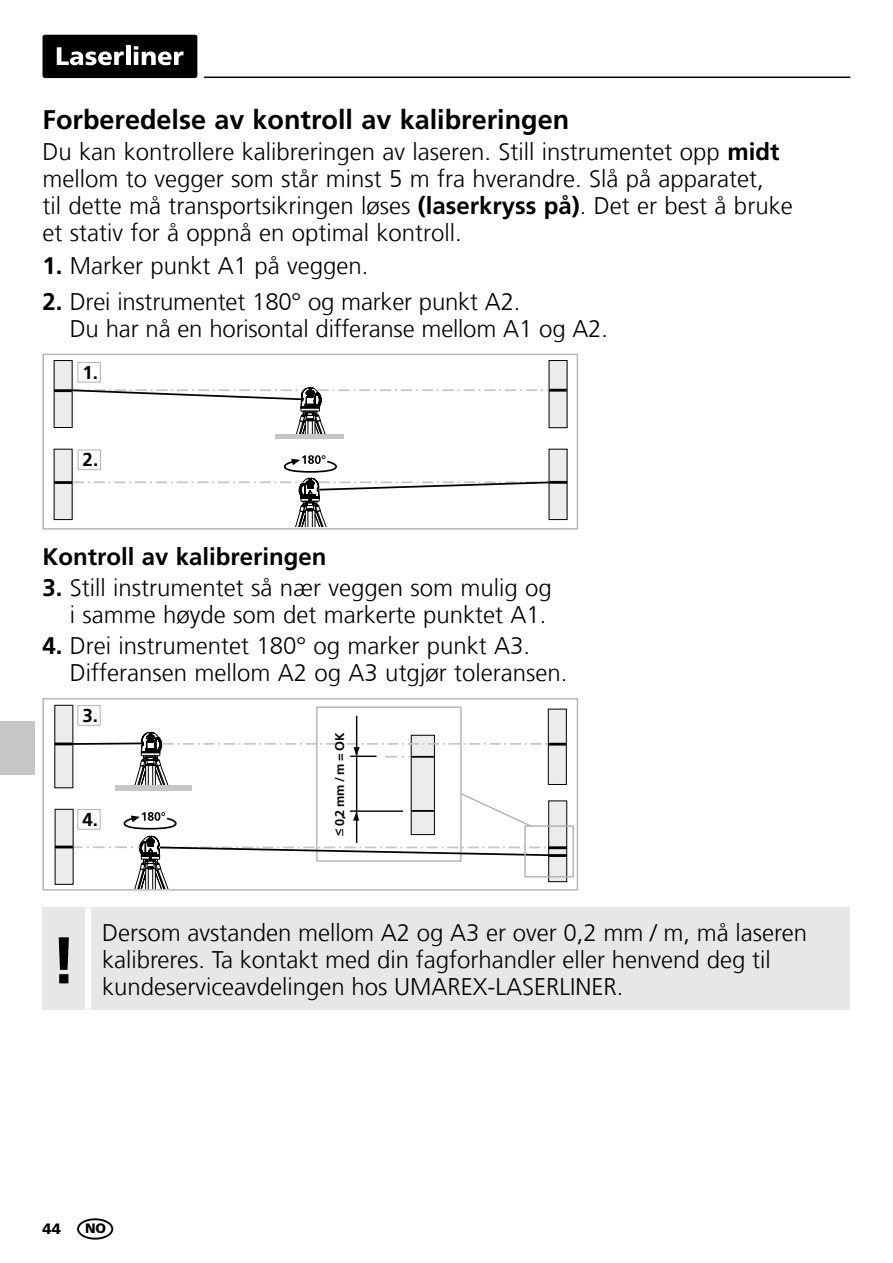
<style>
.page{position:relative;width:893px;height:1263px;background:#fff}
.page>*{position:absolute;margin:0;border:0;box-sizing:border-box;transform-origin:0 0}
.t1{font:700 66px "Frutiger LT Com";color:#000}
.t2{font:700 27px "Frutiger LT Com";color:#000}
.t3{font:300 24px/27px "Frutiger LT Com";color:#000}
.t4{font:700 24px "Frutiger LT Com";color:#000}
.t5{font:700 18.6px "Frutiger LT Com";color:#000}
.t6{font:900 15px "Frutiger LT Com";color:#000}
.t7{font:900 13.5px "Frutiger LT Com";color:#000}
.t8{font:700 12.6px "Frutiger LT Com";color:#000}
.s1{font-weight:700}
</style>
<div class="page">
<hr style="left:204px;top:77px;width:646px;height:1px;background:#000">
<div style="left:43px;top:35px;width:154px;height:43px;background:#000;border-radius:2px"></div>
<svg style="left:57px;top:47px;width:67px;height:18px"></svg>
<hr style="left:126px;top:46px;width:4px;height:19px;background:#fff">
<svg style="left:134px;top:46px;width:50px;height:19px"></svg>
<div style="left:77px;top:1218px;width:36px;height:21px;border:2px solid #000;border-radius:50%"></div>
<div style="left:0;top:721px;width:34px;height:54px;background:#c5c6c6"></div>
<div style="left:43px;top:354px;width:535px;height:175px;border:1px solid #b1b2b3"></div>
<div style="left:549px;top:360px;width:18px;height:68px;background:#ececed"></div>
<div style="left:54px;top:449px;width:18px;height:71px;background:#ececed"></div>
<div style="left:54px;top:361px;width:18px;height:66px;background:#ececed"></div>
<hr style="left:54px;top:389px;width:18px;height:3px;background:#000">
<hr style="left:54px;top:481px;width:18px;height:3px;background:#000">
<div style="left:78px;top:449px;width:23px;height:21px;border:1px solid #b1b2b3"></div>
<div style="left:77px;top:362px;width:24px;height:21px;border:1px solid #b1b2b3"></div>
<div style="left:549px;top:449px;width:18px;height:71px;background:#ececed"></div>
<svg style="left:73px;top:455px;width:478px;height:72px"></svg>
<svg style="left:70px;top:387px;width:479px;height:47px"></svg>
<hr style="left:275px;top:434px;width:69px;height:4px;background:#c5c6c6">
<hr style="left:549px;top:389px;width:18px;height:3px;background:#000">
<hr style="left:549px;top:481px;width:18px;height:3px;background:#000">
<div style="left:43px;top:698px;width:535px;height:192px;border:1px solid #b1b2b3"></div>
<div style="left:411px;top:735px;width:23px;height:100px;background:#ececed"></div>
<div style="left:115px;top:785px;width:77px;height:6px;background:#c5c6c6"></div>
<div style="left:55px;top:705px;width:18px;height:83px;background:#ececed"></div>
<hr style="left:71px;top:742px;width:71px;height:3px;background:#000">
<hr style="left:55px;top:742px;width:17px;height:3px;background:#000">
<div style="left:548px;top:709px;width:18px;height:75px;background:#ececed"></div>
<div style="left:548px;top:709px;width:18px;height:76px;border:1px solid #000"></div>
<svg style="left:115px;top:732px;width:451px;height:54px"></svg>
<hr style="left:356px;top:716px;width:1px;height:127px;background:#000">
<div style="left:77px;top:705px;width:24px;height:21px;border:1px solid #b1b2b3"></div>
<div style="left:549px;top:801px;width:18px;height:81px;background:#ececed"></div>
<hr style="left:548px;top:854px;width:19px;height:3px;background:#000">
<hr style="left:548px;top:846px;width:19px;height:3px;background:#000">
<div style="left:524px;top:825px;width:50px;height:52px;border:1px solid #b1b2b3"></div>
<svg style="left:55px;top:792px;width:503px;height:96px"></svg>
<div style="left:43px;top:907px;width:807px;height:103px;background:#e7e7e7"></div>
<div style="left:85px;top:907px;width:6px;height:103px;background:#fff"></div>
<p class="t2" style="left:43px;top:104px;width:528px">Forberedelse av kontroll av kalibreringen</p>
<p class="t3" style="left:43px;top:139px;width:752px">Du kan kontrollere kalibreringen av laseren. Still instrumentet opp <span class="s1">midt </span>mellom to vegger som står minst 5 m fra hverandre. Slå på apparatet,<br>til dette må transportsikringen løses <span class="s1">(laserkryss på)</span>. Det er best å bruke et stativ for å oppnå en optimal kontroll.</p>
<p class="t3" style="left:43px;top:252px;width:328px"><span class="s1">1.</span> Marker punkt A1 på veggen.</p>
<p class="t3" style="left:70px;top:288px;width:540px;text-indent:-27px"><span class="s1">2.</span> Drei instrumentet 180° og marker punkt A2.<br>Du har nå en horisontal differanse mellom A1 og A2.</p>
<p class="t5" style="left:82px;top:361px;width:17px">1.</p>
<p class="t5" style="left:83px;top:449px;width:17px">2.</p>
<p class="t4" style="left:43px;top:542px;width:286px">Kontroll av kalibreringen</p>
<p class="t3" style="left:43px;top:574px;width:511px;text-align:right"><span class="s1">3.</span> Still instrumentet så nær veggen som mulig og i samme høyde som det markerte punktet A1.</p>
<p class="t3" style="left:70px;top:632px;width:499px;text-indent:-27px"><span class="s1">4.</span> Drei instrumentet 180° og marker punkt A3.<br>Differansen mellom A2 og A3 utgjør toleransen.</p>
<p class="t5" style="left:82px;top:704px;width:17px">3.</p>
<p class="t5" style="left:82px;top:808px;width:17px">4.</p>
<p class="t8" style="left:332px;top:836px;width:105px;rotate:-90deg">&lt; 0,2 mm / m = OK</p>
<h1 class="t1" style="left:51px;top:922px;width:27px">!</h1>
<p class="t3" style="left:102px;top:919px;width:707px">Dersom avstanden mellom A2 og A3 er over 0,2 mm / m, må laseren kalibreres. Ta kontakt med din fagforhandler eller henvend deg til</p>
<p class="t3" style="left:102px;top:973px;width:523px">kundeserviceavdelingen hos UMAREX-LASERLINER.</p>
<p class="t6" style="left:43px;top:1219px;width:20px">44</p>
<p class="t7" style="left:85px;top:1220px;width:23px">NO</p>
</div>
